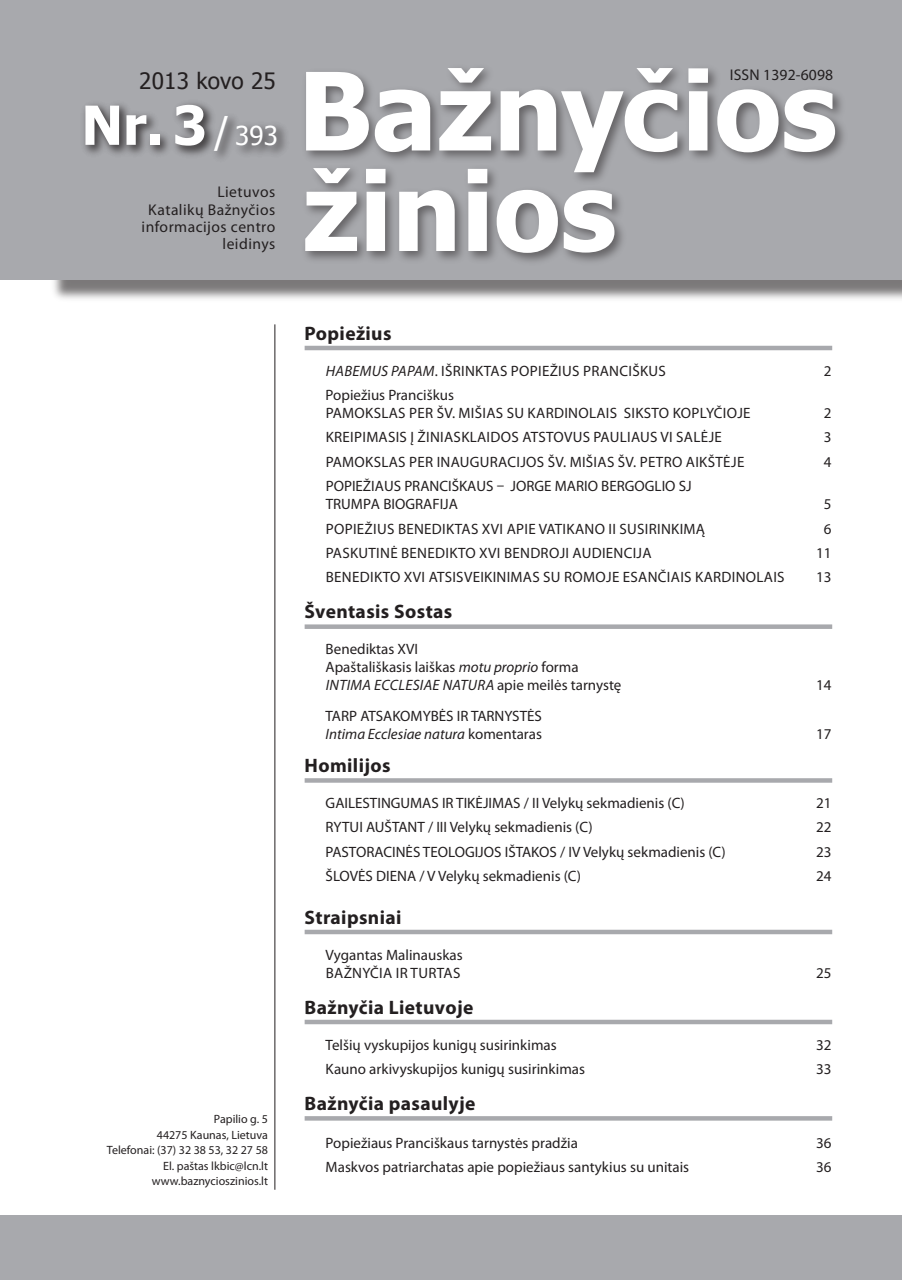
<style>
.page{position:relative;width:902px;height:1280px;background:#fff}
.page>*{position:absolute;margin:0;border:0;box-sizing:border-box;transform-origin:0 0}
.t1{font:700 53.85px "Tahoma";color:#fff}
.t2{font:22.5px "Tahoma";letter-spacing:.01em;color:#231f20}
.t3{font:700 19.5px "Myriad Pro";letter-spacing:.02em;color:#231f20}
.t4{font:15.6px/17.2px "Myriad Pro";letter-spacing:.03em;color:#231f20;text-align:right}
.t5{font:15.6px "Myriad Pro";letter-spacing:.01em;color:#231f20}
.t6{font:15px/18px "Myriad Pro";letter-spacing:.005em;color:#231f20}
.t7{font:italic 15px/18px "Myriad Pro";color:#231f20}
.t8{font:12px/15.6px "Myriad Pro";color:#231f20;text-align:right}
.s1{font-weight:400;font-size:37.95px}
.s2{font-weight:400;font-size:25.95px}
.s3{font-style:italic}
.s4{font-style:normal}
</style>
<div class="page">
<div style="left:50px;top:0;width:851px;height:302px;background:#231f20;opacity:.6"></div>
<div style="left:0;top:0;width:851px;height:280px;background:#a8a9ad"></div>
<hr style="left:304px;top:346px;width:528px;height:4px;background:#a8a9ad">
<div style="left:304px;top:624px;width:528px;height:5px;background:#a8a9ad"></div>
<div style="left:304px;top:778px;width:528px;height:5px;background:#a8a9ad"></div>
<hr style="left:304px;top:930px;width:528px;height:4px;background:#a8a9ad">
<hr style="left:304px;top:1020px;width:528px;height:4px;background:#a8a9ad">
<div style="left:304px;top:1116px;width:528px;height:5px;background:#a8a9ad"></div>
<div style="left:80px;top:99px;width:210px;height:65px;background:#231f20;opacity:.55"></div>
<svg style="left:306px;top:68px;width:529px;height:95px"></svg>
<div style="left:300px;top:163px;width:328px;height:104px;background:#231f20;opacity:.5"></div>
<svg style="left:305px;top:168px;width:309px;height:85px"></svg>
<hr style="left:274px;top:324px;width:1px;height:866px;background:#231f20">
<div style="left:849px;top:0;width:52px;height:280px;background:#a8a9ad"></div>
<div style="left:0;top:1215px;width:901px;height:65px;background:#a8a9ad"></div>
<h2 class="t2" style="left:139px;top:65px;width:138px">2013 kovo 25</h2>
<h1 class="t1" style="left:81px;top:87px;width:198px">Nr. 3 <span class="s1">/</span> <span class="s2">393</span></h1>
<p class="t4" style="left:142px;top:183px;width:135px">Lietuvos<br>Katalikų Bažnyčios informacijos centro leidinys</p>
<p class="t4" style="left:729px;top:66px;width:13px">ISSN</p>
<p class="t5" style="left:763px;top:65px;width:71px">1392-6098</p>
<p class="t8" style="left:107px;top:1111px;width:162px">Papilio g. 5<br>44275 Kaunas, Lietuva<br>Telefonai: (37) 32 38 53, 32 27 58<br>El. paštas lkbic@lcn.lt www.baznycioszinios.lt</p>
<h3 class="t3" style="left:304px;top:320px;width:88px">Popiežius</h3>
<p class="t6" style="left:326px;top:361px;width:341px"><span class="s3">HABEMUS PAPAM</span>. Išrinktas popiežius Pranciškus</p>
<p class="t6" style="left:823px;top:361px;width:9px">2</p>
<p class="t6" style="left:325px;top:386px;width:422px">Popiežius Pranciškus<br>Pamokslas per šv. Mišias su kardinolais Siksto koplyčioje</p>
<p class="t6" style="left:823px;top:404px;width:9px">2</p>
<p class="t6" style="left:326px;top:428px;width:393px">Kreipi masis į žiniasklaidos atstovus Pauliaus VI salėje</p>
<p class="t6" style="left:823px;top:428px;width:9px">3</p>
<p class="t6" style="left:326px;top:452px;width:418px">Pamokslas pe r inauguracijos šv. Mi šias Šv. Petro aikštėje</p>
<p class="t6" style="left:823px;top:452px;width:9px">4</p>
<p class="t6" style="left:325px;top:477px;width:360px">Popiežiaus Pranciškaus – Jorge Mario Bergoglio SJ trumpa biografija</p>
<p class="t6" style="left:823px;top:495px;width:9px">5</p>
<p class="t6" style="left:326px;top:519px;width:378px">Popiežius Benediktas XVI apie Vatikano II Susirinkimą</p>
<p class="t6" style="left:823px;top:519px;width:9px">6</p>
<p class="t6" style="left:326px;top:544px;width:327px">Paskuti nė Benedikto XVI bendroji audiencija</p>
<p class="t6" style="left:816px;top:544px;width:17px">11</p>
<p class="t6" style="left:326px;top:568px;width:460px">Benedikto XVI atsisveiki nimas su Romoje esančiais kardinolais</p>
<p class="t6" style="left:816px;top:568px;width:17px">13</p>
<h3 class="t3" style="left:304px;top:599px;width:149px">Šventasis Sostas</h3>
<p class="t6" style="left:325px;top:640px;width:297px">Benediktas XVI<br>Apaštališkasis laiškas <span class="s3">MOTU PROPRIO</span> forma<br><span class="s3">INTIMA ECCLESIAE NATURA</span> apie meilės tarnystę</p>
<p class="t6" style="left:816px;top:676px;width:17px">14</p>
<p class="t6" style="left:325px;top:707px;width:86px">TAR P ATSA KOMY</p>
<p class="t6" style="left:430px;top:707px;width:56px">BĖS IR TARNYS</p>
<p class="t7" style="left:325px;top:707px;width:218px;text-indent:194px"><span class="s4">TĖS<br></span>INTIMA ECCLESIAE NATURA <span class="s4">komentaras</span></p>
<p class="t6" style="left:816px;top:725px;width:17px">17</p>
<h3 class="t3" style="left:304px;top:753px;width:87px">Homilijos</h3>
<p class="t6" style="left:325px;top:794px;width:66px">GAILESTINGUMAS</p>
<p class="t6" style="left:442px;top:794px;width:61px">IR TIKĖJIMAS</p>
<p class="t6" style="left:524px;top:794px;width:162px">/ II Velykų sekmadienis (C)</p>
<p class="t6" style="left:816px;top:794px;width:17px">21</p>
<p class="t6" style="left:325px;top:818px;width:268px">RYTUI AUŠTANT / III Velykų sekmadienis (C)</p>
<p class="t6" style="left:816px;top:818px;width:17px">22</p>
<p class="t6" style="left:325px;top:842px;width:41px">PAS TORAC</p>
<p class="t6" style="left:392px;top:842px;width:13px">INĖS</p>
<p class="t6" style="left:423px;top:842px;width:64px">TEOLOG IJOS</p>
<p class="t6" style="left:504px;top:842px;width:222px">IŠTAKOS / IV Velykų sekmadienis (C)</p>
<p class="t6" style="left:816px;top:842px;width:17px">23</p>
<p class="t6" style="left:325px;top:867px;width:23px">ŠLOVĖS</p>
<p class="t6" style="left:376px;top:867px;width:206px">DIENA / V Velykų sekmadienis (C)</p>
<p class="t6" style="left:816px;top:867px;width:17px">24</p>
<h3 class="t3" style="left:304px;top:904px;width:98px">Straipsniai</h3>
<p class="t6" style="left:325px;top:945px;width:139px">Vygantas Malinauskas<br>Bažnyčia ir turtas</p>
<p class="t6" style="left:816px;top:963px;width:17px">25</p>
<h3 class="t3" style="left:304px;top:994px;width:170px">Bažnyčia Lietuvoje</h3>
<p class="t6" style="left:325px;top:1035px;width:233px">Telšių vyskupijos kunigų susirinkimas</p>
<p class="t6" style="left:816px;top:1035px;width:17px">32</p>
<p class="t6" style="left:325px;top:1060px;width:261px">Kauno arkivyskupijos kunigų susirinkimas</p>
<p class="t6" style="left:816px;top:1060px;width:17px">33</p>
<h3 class="t3" style="left:304px;top:1091px;width:172px">Bažnyčia pasaulyje</h3>
<p class="t6" style="left:325px;top:1133px;width:254px">Popiežiaus Pranciškaus tarnystės pradžia</p>
<p class="t6" style="left:816px;top:1133px;width:17px">36</p>
<p class="t6" style="left:325px;top:1157px;width:365px">Maskvos patriarchatas apie popiežiaus santykius su unitais</p>
<p class="t6" style="left:816px;top:1157px;width:17px">36</p>
</div>
